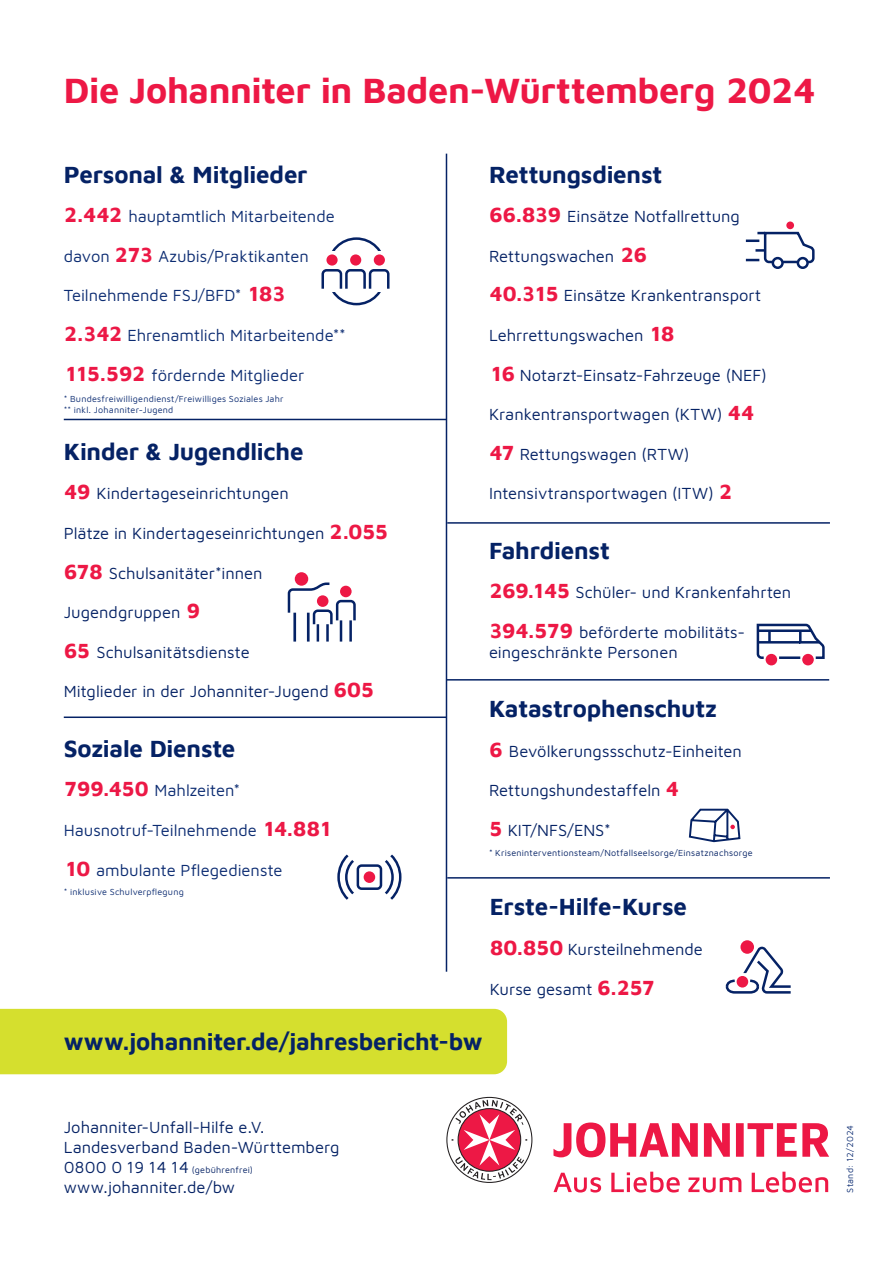
<style>
.page{position:relative;width:893px;height:1263px;background:#fff}
.page>*{position:absolute;margin:0;border:0;box-sizing:border-box;transform-origin:0 0}
.Fließtext{font:700 36px "Maven Johanniter";letter-spacing:-.01em;color:#ed1845}
.Fließtext-2{font:700 24px "Maven Johanniter";letter-spacing:-.01em;color:#052265}
.Fließtext-3{font:16.5px/19.8px "Maven Johanniter";color:#052265}
.Fließtext-4{font:16.5px "Maven Johanniter";color:#0c2c72}
.Fließtext-5{font:9px "Maven Johanniter";letter-spacing:.025em;color:#0c2c72}
.Fließtext-6{font:9px "Maven Johanniter";letter-spacing:.025em;color:#052265}
.Fließtext-7{font:9px "Maven Johanniter";color:#0c2c72}
.s1{font-weight:700;font-size:21px;color:#ec1846}
.s2{font-weight:700;font-size:21px;color:#ed1845}
.s3{font-size:16.5px}
</style>
<div class="page">
<div style="left:295px;top:572px;width:13px;height:14px;background:#ed1845;border-radius:50%"></div>
<svg style="left:287px;top:581px;width:69px;height:61px"></svg>
<div style="left:740px;top:940px;width:14px;height:14px;background:#ed1845;border-radius:50%"></div>
<svg style="left:725px;top:946px;width:66px;height:48px"></svg>
<div style="left:766px;top:654px;width:11px;height:11px;background:#ed1845;border-radius:50%"></div>
<div style="left:802px;top:654px;width:12px;height:11px;background:#ed1845;border-radius:50%"></div>
<svg style="left:756px;top:623px;width:69px;height:37px"></svg>
<svg style="left:337px;top:854px;width:65px;height:46px"></svg>
<div style="left:0;top:1009px;width:507px;height:65px;background:#d5df2e"></div>
<svg style="left:446px;top:1097px;width:383px;height:95px"></svg>
<hr style="left:64px;top:419px;width:382px;height:1px;background:#052265">
<hr style="left:447px;top:522px;width:383px;height:2px;background:#052265">
<hr style="left:64px;top:716px;width:382px;height:2px;background:#052265">
<hr style="left:446px;top:154px;width:1px;height:818px;background:#052265">
<svg style="left:326px;top:254px;width:12px;height:12px"></svg>
<div style="left:350px;top:254px;width:11px;height:12px;background:#ed1845;border-radius:50%"></div>
<div style="left:374px;top:254px;width:11px;height:12px;background:#ed1845;border-radius:50%"></div>
<svg style="left:332px;top:237px;width:49px;height:13px"></svg>
<svg style="left:321px;top:269px;width:69px;height:36px"></svg>
<hr style="left:446px;top:679px;width:383px;height:1px;background:#052265">
<svg style="left:746px;top:231px;width:69px;height:38px"></svg>
<div style="left:786px;top:221px;width:8px;height:8px;background:#ed1845;border-radius:50%"></div>
<svg style="left:688px;top:808px;width:53px;height:35px"></svg>
<hr style="left:447px;top:877px;width:383px;height:1px;background:#052265">
<p class="Fließtext" style="left:64px;top:65px;width:754px">Die Johanniter in Baden-Württemberg 2024</p>
<p class="Fließtext-2" style="left:64px;top:157px;width:245px">Personal &amp; Mitglieder</p>
<p class="Fließtext-4" style="left:64px;top:205px;width:273px"><span class="s1">2.442</span> hauptamtlich Mitarbeitende</p>
<p class="Fließtext-4" style="left:64px;top:245px;width:247px">davon <span class="s1">273</span> Azubis/Praktikanten</p>
<p class="Fließtext-4" style="left:64px;top:284px;width:224px">Teilnehmende FSJ/BFD* <span class="s1">183</span></p>
<p class="Fließtext-4" style="left:64px;top:324px;width:284px"><span class="s1">2.342</span> Ehrenamtlich Mitarbeitende**</p>
<p class="Fließtext-4" style="left:64px;top:364px;width:242px"><span class="s1">115.592</span> fördernde Mitglieder</p>
<p class="Fließtext-5" style="left:64px;top:393px;width:221px">* Bundesfreiwilligendienst/Freiwilliges Soziales Jahr</p>
<p class="Fließtext-5" style="left:64px;top:404px;width:111px">** inkl. Johanniter-Jugend</p>
<p class="Fließtext-2" style="left:64px;top:434px;width:241px">Kinder &amp; Jugendliche</p>
<p class="Fließtext-3" style="left:64px;top:483px;width:227px"><span class="s2">49</span> Kindertageseinrichtungen</p>
<p class="Fließtext-3" style="left:64px;top:522px;width:326px">Plätze in Kindertageseinrichtungen <span class="s2">2.055</span></p>
<p class="Fließtext-3" style="left:64px;top:562px;width:200px"><span class="s2">678</span> Schulsanitäter*innen</p>
<p class="Fließtext-3" style="left:64px;top:602px;width:138px">Jugendgruppen <span class="s2">9</span></p>
<p class="Fließtext-3" style="left:64px;top:641px;width:187px"><span class="s2">65</span> Schulsanitätsdienste</p>
<p class="Fließtext-3" style="left:64px;top:681px;width:312px">Mitglieder in der Johanniter-Jugend <span class="s2">605</span></p>
<p class="Fließtext-2" style="left:64px;top:731px;width:173px">Soziale Dienste</p>
<p class="Fließtext-4" style="left:64px;top:779px;width:178px"><span class="s1">799.450</span> Mahlzeiten*</p>
<p class="Fließtext-4" style="left:64px;top:819px;width:270px">Hausnotruf-Teilnehmende <span class="s1">14.881</span></p>
<p class="Fließtext-4" style="left:64px;top:859px;width:220px"><span class="s1">10</span> ambulante Pflegedienste</p>
<p class="Fließtext-5" style="left:64px;top:886px;width:122px">* inklusive Schulverpflegung</p>
<p class="Fließtext-2" style="left:489px;top:157px;width:175px">Rettungsdienst</p>
<p class="Fließtext-3" style="left:489px;top:206px;width:252px"><span class="s2">66.839</span> Einsätze Notfallrettung</p>
<p class="Fließtext-3" style="left:489px;top:245px;width:160px">Rettungswachen <span class="s2">26</span></p>
<p class="Fließtext-3" style="left:489px;top:285px;width:274px"><span class="s2">40.315</span> Einsätze Krankentransport</p>
<p class="Fließtext-3" style="left:489px;top:324px;width:187px">Lehrrettungswachen <span class="s2">18</span></p>
<p class="Fließtext-3" style="left:489px;top:364px;width:279px"><span class="s2">16</span> Notarzt-Einsatz-Fahrzeuge (NEF)</p>
<p class="Fließtext-3" style="left:489px;top:404px;width:267px">Krankentransportwagen (KTW) <span class="s2">44</span></p>
<p class="Fließtext-3" style="left:489px;top:443px;width:202px"><span class="s2">47</span> Rettungswagen (RTW)</p>
<p class="Fließtext-3" style="left:489px;top:483px;width:245px">Intensivtransportwagen (ITW) <span class="s2">2</span></p>
<p class="Fließtext-2" style="left:489px;top:533px;width:122px">Fahrdienst</p>
<p class="Fließtext-3" style="left:489px;top:582px;width:304px"><span class="s2">269.145</span> Schüler- und Krankenfahrten</p>
<p class="Fließtext-3" style="left:489px;top:621px;width:257px"><span class="s2">394.579</span> beförderte mobilitäts&shy;eingeschränkte Personen</p>
<p class="Fließtext-2" style="left:489px;top:692px;width:229px">Katastrophenschutz</p>
<p class="Fließtext-3" style="left:489px;top:740px;width:254px"><span class="s2">6</span> Bevölkerungssschutz-Einheiten</p>
<p class="Fließtext-3" style="left:489px;top:780px;width:192px">Rettungshundestaffeln <span class="s2">4</span></p>
<p class="Fließtext-3" style="left:489px;top:819px;width:123px"><span class="s2">5</span> KIT/NFS/ENS*</p>
<p class="Fließtext-6" style="left:489px;top:847px;width:265px">* Kriseninterventionsteam/Notfallseelsorge/Einsatznachsorge</p>
<p class="Fließtext-2" style="left:490px;top:890px;width:199px">Erste-Hilfe-Kurse</p>
<p class="Fließtext-3" style="left:490px;top:938px;width:215px"><span class="s2">80.850</span> Kursteilnehmende</p>
<p class="Fließtext-3" style="left:490px;top:978px;width:167px">Kurse gesamt <span class="s2">6.257</span></p>
<p class="Fließtext-2" style="left:64px;top:1024px;width:420px">www.johanniter.de/jahresbericht-bw</p>
<p class="Fließtext-3" style="left:64px;top:1116px;width:203px">Johanniter-Unfall-Hilfe e.V.</p>
<p class="Fließtext-3" style="left:64px;top:1136px;width:277px">Landesverband Baden-Württemberg</p>
<p class="Fließtext-6" style="left:64px;top:1163px;width:191px"><span class="s3">0800 0191414</span> (gebührenfrei)</p>
<p class="Fließtext-3" style="left:64px;top:1176px;width:173px">www.johanniter.de/bw</p>
<p class="Fließtext-7" style="left:844px;top:1192px;width:69px;rotate:-90deg">Stand: 12/2024</p>
</div>
